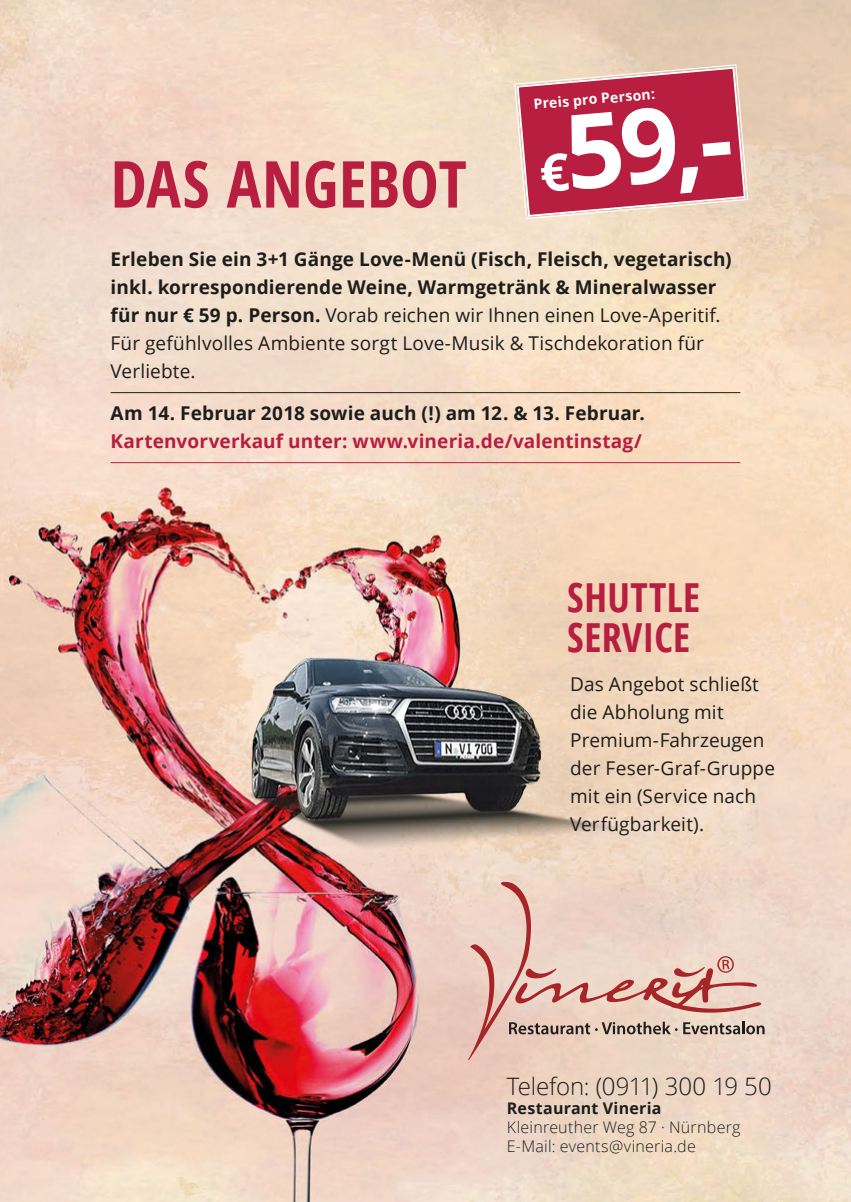
<style>
.page{position:relative;width:851px;height:1202px;background:#fff}
.page>*{position:absolute;margin:0;border:0;box-sizing:border-box;transform-origin:0 0}
.t1{font:700 103.6px "Open Sans";color:#fff}
.t2{font:700 condensed 64.8px "Open Sans";letter-spacing:.005em;color:#b71e3f}
.t3{font:700 condensed 40px/40px "Open Sans";letter-spacing:.01em;color:#b71e3f}
.t4{font:300 24px "Open Sans";letter-spacing:-.005em;color:#1d1d1b}
.t5{font:700 19px/28px "Open Sans";letter-spacing:.01em;color:#1d1d1b}
.t6{font:19px/28px "Open Sans";letter-spacing:.01em;color:#1d1d1b}
.t7{font:700 19px "Open Sans";letter-spacing:.005em;color:#b71e3f}
.t8{font:300 16px/19.2px "Open Sans";letter-spacing:.015em;color:#1d1d1b}
.t9{font:700 16px "Open Sans";letter-spacing:.01em;color:#1d1d1b}
.t10{font:700 14px "Open Sans";color:#fff}
.s1{font-size:51.8px}
.s2{font-weight:400}
</style>
<div class="page">
<img style="left:0;top:0;width:850px;height:1202px">
<svg style="left:468px;top:882px;width:293px;height:178px;background:#e7c6b9"></svg>
<svg style="left:717px;top:956px;width:17px;height:17px"></svg>
<svg style="left:509px;top:1022px;width:168px;height:12px;background:#a39186"></svg>
<svg style="left:683px;top:1022px;width:81px;height:12px"></svg>
<img style="left:221px;top:635px;width:428px;height:239px">
<svg style="left:514px;top:64px;width:234px;height:156px;background:#c54d61"></svg>
<hr style="left:111px;top:392px;width:629px;height:1px;background:#1d1d1b">
<hr style="left:111px;top:462px;width:629px;height:1px;background:#b71e3f">
<h2 class="t2" style="left:111px;top:139px;width:357px">DAS ANGEBOT</h2>
<p class="t10" style="left:532px;top:94px;width:123px;rotate:-5deg">Preis pro Person:</p>
<h1 class="t1" style="left:531px;top:82px;width:196px;rotate:-5deg"><span class="s1">€</span>59,-</h1>
<p class="t5" style="left:111px;top:245px;width:622px">Erleben Sie ein 3+1 Gänge Love-Menü (Fisch, Fleisch, vegetarisch) inkl. korrespondierende Weine, Warmgetränk &amp; Mineralwasser für nur € 59 p. Person. <span class="s2">Vorab reichen wir Ihnen einen Love-Aperitif.<br>Für gefühlvolles Ambiente sorgt Love-Musik &amp; Tischdekoration für Verliebte.</span></p>
<p class="t5" style="left:111px;top:399px;width:535px">Am 14. Februar 2018 sowie auch (!) am 12. &amp; 13. Februar.</p>
<p class="t7" style="left:111px;top:428px;width:533px">Kartenvorverkauf unter: www.vineria.de/valentinstag/</p>
<h3 class="t3" style="left:567px;top:576px;width:134px">SHUTTLE<br>SERVICE</h3>
<p class="t6" style="left:570px;top:669px;width:206px">Das Angebot schließt die Abholung mit<br>Premium-Fahrzeugen der Feser-Graf-Gruppe mit ein (Service nach<br>Verfügbarkeit).</p>
<p class="t4" style="left:507px;top:1069px;width:266px">Telefon: (0911) 300 19 50</p>
<p class="t9" style="left:507px;top:1097px;width:156px">Restaurant Vineria</p>
<p class="t8" style="left:507px;top:1117px;width:235px">Kleinreuther Weg 87 · Nürnberg<br>E-Mail: events@vineria.de</p>
</div>
